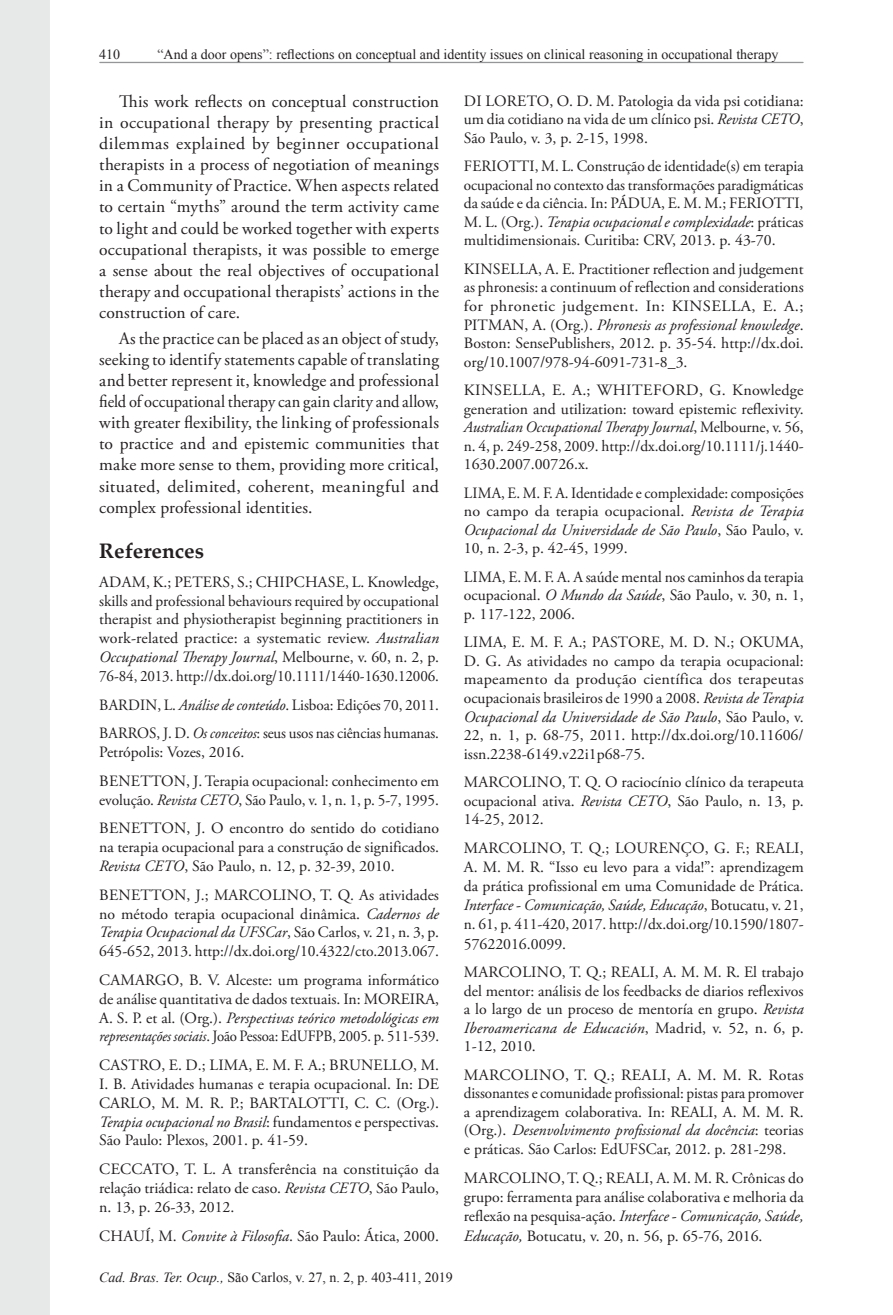
<style>
.page{position:relative;width:893px;height:1315px;background:#fff}
.page>*{position:absolute;margin:0;border:0;box-sizing:border-box;transform-origin:0 0}
.ReferenceHead{font:700 21px "Palatino Linotype";color:#231f20}
.Paragraph{font:17.5px/21px "Adobe Garamond Pro";letter-spacing:.01em;color:#231f20;text-align:justify}
.Reference{font:15.75px/18.6px "Adobe Garamond Pro";color:#231f20;text-align:justify}
.Reference-2{font:15.75px/18.6px "Adobe Garamond Pro";color:#231f20;scale:.96 1}
.t1{font:14px "Times New Roman";color:#231f20}
.s1{font-style:italic}
</style>
<div class="page">
<div style="left:0;top:0;width:50px;height:1315px;background:#e7e8e8"></div>
<hr style="left:100px;top:62px;width:703px;height:1px;background:#949698">
<p class="t1" style="left:157px;top:45px;width:622px">“And a door opens”: reflections on conceptual and identity issues on clinical reasoning in occupational therapy</p>
<p class="Paragraph" style="left:99px;top:92px;width:341px;text-indent:20px">This work reflects on conceptual construction in occupational therapy by presenting practical dilemmas explained by beginner occupational therapists in a process of negotiation of meanings in a Community of Practice. When aspects related to certain “myths” around the term activity came to light and could be worked together with experts occupational therapists, it was possible to emerge a sense about the real objectives of occupational therapy and occupational therapists’ actions in the construction of care.</p>
<p class="Paragraph" style="left:99px;top:328px;width:341px;text-indent:20px">As the practice can be placed as an object of study, seeking to identify statements capable of translating and better represent it, knowledge and professional field of occupational therapy can gain clarity and allow, with greater flexibility, the linking of professionals to practice and and epistemic communities that make more sense to them, providing more critical, situated, delimited, coherent, meaningful and complex professional identities.</p>
<p class="ReferenceHead" style="left:99px;top:536px;width:106px">References</p>
<p class="Reference" style="left:99px;top:573px;width:341px">ADAM, K.; PETERS, S.; CHIPCHASE, L. Knowledge, skills and professional behaviours required by occupational therapist and physiotherapist beginning practitioners in work-related practice: a systematic review. <span class="s1">Australian Occupational Therapy Journal</span>, Melbourne, v. 60, n. 2, p.<br>76-84, 2013. http://dx.doi.org/10.1111/1440-1630.12006.</p>
<p class="Reference" style="left:99px;top:696px;width:341px">BARDIN, L. <span class="s1">Análise de conteúdo</span>. Lisboa: Edições 70, 2011.</p>
<p class="Reference-2" style="left:99px;top:724px;width:355px">BARROS, J. D. <span class="s1">Os conceitos</span>: seus usos nas ciências humanas.<br>Petrópolis: Vozes, 2016.</p>
<p class="Reference" style="left:99px;top:772px;width:342px">BENETTON, J. Terapia ocupacional: conhecimento em evolução. <span class="s1">Revista CETO</span>, São Paulo, v. 1, n. 1, p. 5-7, 1995.</p>
<p class="Reference" style="left:99px;top:819px;width:341px">BENETTON, J. O encontro do sentido do cotidiano na terapia ocupacional para a construção de significados.<br><span class="s1">Revista CETO</span>, São Paulo, n. 12, p. 32-39, 2010.</p>
<p class="Reference" style="left:99px;top:886px;width:341px">BENETTON, J.; MARCOLINO, T. Q. As atividades no método terapia ocupacional dinâmica. <span class="s1">Cadernos de Terapia Ocupacional da UFSCar</span>, São Carlos, v. 21, n. 3, p.<br>645-652, 2013. http://dx.doi.org/10.4322/cto.2013.067.</p>
<p class="Reference" style="left:99px;top:971px;width:341px">CAMARGO, B. V. Alceste: um programa informático de análise quantitativa de dados textuais. In: MOREIRA, A. S. P. et al. (Org.). <span class="s1">Perspectivas teórico metodológicas em representações sociais</span>. João Pessoa: EdUFPB, 2005. p. 511-539.</p>
<p class="Reference" style="left:99px;top:1056px;width:341px">CASTRO, E. D.; LIMA, E. M. F. A.; BRUNELLO, M.<br>I. B. Atividades humanas e terapia ocupacional. In: DE CARLO, M. M. R. P.; BARTALOTTI, C. C. (Org.).<br><span class="s1">Terapia ocupacional no Brasil</span>: fundamentos e perspectivas.<br>São Paulo: Plexos, 2001. p. 41-59.</p>
<p class="Reference" style="left:99px;top:1160px;width:341px">CECCATO, T. L. A transferência na constituição da relação triádica: relato de caso. <span class="s1">Revista CETO</span>, São Paulo, n. 13, p. 26-33, 2012.</p>
<p class="Reference" style="left:99px;top:1226px;width:341px">CHAUÍ, M. <span class="s1">Convite à Filosofia</span>. São Paulo: Ática, 2000.</p>
<p class="Reference" style="left:464px;top:92px;width:341px">DI LORETO, O. D. M. Patologia da vida psi cotidiana: um dia cotidiano na vida de um clínico psi. <span class="s1">Revista CETO</span>, São Paulo, v. 3, p. 2-15, 1998.</p>
<p class="Reference" style="left:464px;top:157px;width:341px">FERIOTTI, M. L. Construção de identidade(s) em terapia ocupacional no contexto das transformações paradigmáticas da saúde e da ciência. In: PÁDUA, E. M. M.; FERIOTTI, M. L. (Org.). <span class="s1">Terapia ocupacional e complexidade</span>: práticas multidimensionais. Curitiba: CRV, 2013. p. 43-70.</p>
<p class="Reference" style="left:464px;top:260px;width:341px">KINSELLA, A. E. Practitioner reflection and judgement as phronesis: a continuum of reflection and considerations for phronetic judgement. In: KINSELLA, E. A.; PITMAN, A. (Org.). <span class="s1">Phronesis as professional knowledge</span>.<br>Boston: SensePublishers, 2012. p. 35-54. http://dx.doi. org/10.1007/978-94-6091-731-8_3.</p>
<p class="Reference" style="left:464px;top:381px;width:341px">KINSELLA, E. A.; WHITEFORD, G. Knowledge generation and utilization: toward epistemic reflexivity.<br><span class="s1">Australian Occupational Therapy Journal</span>, Melbourne, v. 56, n. 4, p. 249-258, 2009. http://dx.doi.org/10.1111/j.1440- 1630.2007.00726.x.</p>
<p class="Reference-2" style="left:464px;top:484px;width:356px;text-align:justify">LIMA, E. M. F. A. Identidade e complexidade: composições no campo da terapia ocupacional. <span class="s1">Revista de Terapia Ocupacional da Universidade de São Paulo</span>, São Paulo, v.<br>10, n. 2-3, p. 42-45, 1999.</p>
<p class="Reference" style="left:464px;top:568px;width:341px">LIMA, E. M. F. A. A saúde mental nos caminhos da terapia ocupacional. <span class="s1">O Mundo da Saúde</span>, São Paulo, v. 30, n. 1, p. 117-122, 2006.</p>
<p class="Reference" style="left:464px;top:633px;width:341px">LIMA, E. M. F. A.; PASTORE, M. D. N.; OKUMA, D. G. As atividades no campo da terapia ocupacional: mapeamento da produção científica dos terapeutas ocupacionais brasileiros de 1990 a 2008. <span class="s1">Revista de Terapia Ocupacional da Universidade de São Paulo</span>, São Paulo, v.<br>22, n. 1, p. 68-75, 2011. http://dx.doi.org/10.11606/ issn.2238-6149.v22i1p68-75.</p>
<p class="Reference" style="left:464px;top:773px;width:341px">MARCOLINO, T. Q. O raciocínio clínico da terapeuta ocupacional ativa. <span class="s1">Revista CETO</span>, São Paulo, n. 13, p.<br>14-25, 2012.</p>
<p class="Reference" style="left:464px;top:839px;width:341px;line-height:19.1px">MARCOLINO, T. Q.; LOURENÇO, G. F.; REALI, A. M. M. R. “Isso eu levo para a vida!”: aprendizagem da prática profissional em uma Comunidade de Prática.<br><span class="s1">Interface</span> - <span class="s1">Comunicação, Saúde, Educação</span>, Botucatu, v. 21, n. 61, p. 411-420, 2017. http://dx.doi.org/10.1590/1807- 57622016.0099.</p>
<p class="Reference" style="left:464px;top:963px;width:341px">MARCOLINO, T. Q.; REALI, A. M. M. R. El trabajo del mentor: análisis de los feedbacks de diarios reflexivos a lo largo de un proceso de mentoría en grupo. <span class="s1">Revista Iberoamericana de Educación</span>, Madrid, v. 52, n. 6, p.<br>1-12, 2010.</p>
<p class="Reference" style="left:464px;top:1066px;width:341px">MARCOLINO, T. Q.; REALI, A. M. M. R. Rotas dissonantes e comunidade profissional: pistas para promover a aprendizagem colaborativa. In: REALI, A. M. M. R. (Org.). <span class="s1">Desenvolvimento profissional da docência</span>: teorias e práticas. São Carlos: EdUFSCar, 2012. p. 281-298.</p>
<p class="Reference" style="left:464px;top:1169px;width:341px;line-height:19.1px">MARCOLINO, T. Q.; REALI, A. M. M. R. Crônicas do grupo: ferramenta para análise colaborativa e melhoria da reflexão na pesquisa-ação. <span class="s1">Interface</span> - <span class="s1">Comunicação, Saúde, Educação,</span> Botucatu, v. 20, n. 56, p. 65-76, 2016.</p>
<p class="t1" style="left:99px;top:1268px;width:355px"><span class="s1">Cad. Bras. Ter. Ocup.,</span> São Carlos, v. 27, n. 2, p. 403-411, 2019</p>
</div>
